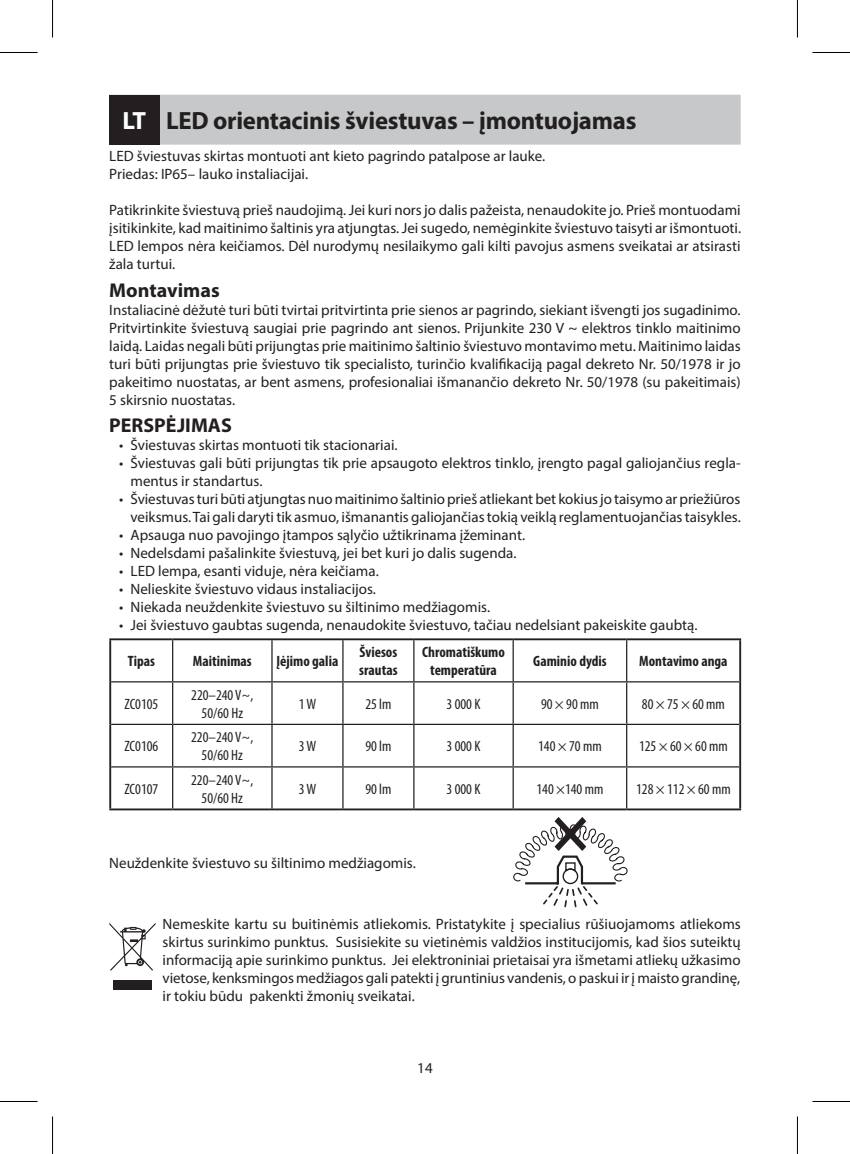
<style>
.page{position:relative;width:850px;height:1154px;background:#fff}
.page>*{position:absolute;margin:0;border:0;box-sizing:border-box;transform-origin:0 0}
.t1{font:700 25px "Myriad Pro";letter-spacing:-.01em;color:#231f20}
.t2{font:700 20px "Myriad Pro";color:#231f20}
.t3{font:15px/18px "Myriad Pro";color:#231f20;text-align:justify}
.t4{font:condensed 15px/18px "Myriad Pro";color:#231f20;text-align:center}
.t5{font:700 condensed 15px/18px "Myriad Pro";color:#231f20}
.s1{color:#fff}
</style>
<div class="page">
<div style="left:109px;top:95px;width:631px;height:50px;background:#c7c8ca"></div>
<div style="left:109px;top:95px;width:50px;height:50px;background:#231f20"></div>
<hr style="left:172px;top:640px;width:1px;height:41px;background:#231f20">
<hr style="left:271px;top:640px;width:1px;height:41px;background:#231f20">
<hr style="left:342px;top:640px;width:1px;height:41px;background:#231f20">
<hr style="left:413px;top:640px;width:1px;height:41px;background:#231f20">
<hr style="left:512px;top:640px;width:1px;height:41px;background:#231f20">
<hr style="left:625px;top:640px;width:2px;height:41px;background:#231f20">
<hr style="left:111px;top:681px;width:61px;height:1px;background:#231f20">
<hr style="left:172px;top:681px;width:100px;height:1px;background:#231f20">
<hr style="left:172px;top:682px;width:1px;height:42px;background:#231f20">
<hr style="left:272px;top:681px;width:71px;height:1px;background:#231f20">
<hr style="left:271px;top:682px;width:1px;height:42px;background:#231f20">
<hr style="left:343px;top:681px;width:70px;height:1px;background:#231f20">
<hr style="left:342px;top:682px;width:1px;height:42px;background:#231f20">
<hr style="left:413px;top:681px;width:100px;height:1px;background:#231f20">
<hr style="left:413px;top:682px;width:1px;height:42px;background:#231f20">
<hr style="left:513px;top:681px;width:113px;height:1px;background:#231f20">
<hr style="left:512px;top:682px;width:1px;height:42px;background:#231f20">
<hr style="left:626px;top:681px;width:112px;height:1px;background:#231f20">
<hr style="left:625px;top:682px;width:2px;height:42px;background:#231f20">
<hr style="left:111px;top:724px;width:61px;height:1px;background:#231f20">
<hr style="left:172px;top:724px;width:100px;height:1px;background:#231f20">
<hr style="left:172px;top:725px;width:1px;height:41px;background:#231f20">
<hr style="left:272px;top:724px;width:71px;height:1px;background:#231f20">
<hr style="left:271px;top:725px;width:1px;height:41px;background:#231f20">
<hr style="left:343px;top:724px;width:70px;height:1px;background:#231f20">
<hr style="left:342px;top:725px;width:1px;height:41px;background:#231f20">
<hr style="left:413px;top:724px;width:100px;height:1px;background:#231f20">
<hr style="left:413px;top:725px;width:1px;height:41px;background:#231f20">
<hr style="left:513px;top:724px;width:113px;height:1px;background:#231f20">
<hr style="left:512px;top:725px;width:1px;height:41px;background:#231f20">
<hr style="left:626px;top:724px;width:112px;height:1px;background:#231f20">
<hr style="left:625px;top:725px;width:2px;height:41px;background:#231f20">
<hr style="left:172px;top:767px;width:1px;height:41px;background:#231f20">
<hr style="left:271px;top:767px;width:1px;height:41px;background:#231f20">
<hr style="left:342px;top:767px;width:1px;height:41px;background:#231f20">
<hr style="left:413px;top:767px;width:1px;height:41px;background:#231f20">
<hr style="left:512px;top:767px;width:1px;height:41px;background:#231f20">
<hr style="left:625px;top:767px;width:2px;height:41px;background:#231f20">
<hr style="left:109px;top:638px;width:63px;height:2px;background:#231f20">
<hr style="left:109px;top:640px;width:2px;height:42px;background:#231f20">
<hr style="left:172px;top:638px;width:100px;height:2px;background:#231f20">
<hr style="left:272px;top:638px;width:71px;height:2px;background:#231f20">
<hr style="left:343px;top:638px;width:70px;height:2px;background:#231f20">
<hr style="left:413px;top:638px;width:100px;height:2px;background:#231f20">
<hr style="left:513px;top:638px;width:113px;height:2px;background:#231f20">
<hr style="left:626px;top:638px;width:114px;height:2px;background:#231f20">
<hr style="left:738px;top:640px;width:2px;height:42px;background:#231f20">
<hr style="left:111px;top:766px;width:61px;height:1px;background:#231f20">
<hr style="left:172px;top:766px;width:100px;height:1px;background:#231f20">
<hr style="left:272px;top:766px;width:71px;height:1px;background:#231f20">
<hr style="left:343px;top:766px;width:70px;height:1px;background:#231f20">
<hr style="left:413px;top:766px;width:100px;height:1px;background:#231f20">
<hr style="left:513px;top:766px;width:113px;height:1px;background:#231f20">
<hr style="left:626px;top:766px;width:112px;height:1px;background:#231f20">
<hr style="left:109px;top:682px;width:2px;height:42px;background:#231f20">
<hr style="left:738px;top:682px;width:2px;height:42px;background:#231f20">
<hr style="left:109px;top:724px;width:2px;height:43px;background:#231f20">
<hr style="left:738px;top:724px;width:2px;height:43px;background:#231f20">
<hr style="left:109px;top:767px;width:2px;height:41px;background:#231f20">
<hr style="left:738px;top:767px;width:2px;height:41px;background:#231f20">
<hr style="left:109px;top:808px;width:63px;height:2px;background:#231f20">
<hr style="left:172px;top:808px;width:100px;height:2px;background:#231f20">
<hr style="left:272px;top:808px;width:71px;height:2px;background:#231f20">
<hr style="left:343px;top:808px;width:70px;height:2px;background:#231f20">
<hr style="left:413px;top:808px;width:100px;height:2px;background:#231f20">
<hr style="left:626px;top:808px;width:114px;height:2px;background:#231f20">
<svg style="left:512px;top:806px;width:115px;height:102px"></svg>
<svg style="left:109px;top:923px;width:46px;height:48px"></svg>
<div style="left:113px;top:980px;width:38px;height:10px;background:#231f20"></div>
<hr style="left:0;top:52px;width:38px;height:1px;background:#000">
<hr style="left:812px;top:52px;width:37px;height:1px;background:#000">
<hr style="left:0;top:1101px;width:38px;height:1px;background:#000">
<hr style="left:812px;top:1101px;width:37px;height:1px;background:#000">
<hr style="left:52px;top:0;width:1px;height:38px;background:#000">
<hr style="left:52px;top:1116px;width:1px;height:38px;background:#000">
<hr style="left:796px;top:0;width:1px;height:38px;background:#000">
<hr style="left:796px;top:1116px;width:1px;height:38px;background:#000">
<h1 class="t1" style="left:122px;top:104px;width:515px"><span class="s1">LT</span> LED orientacinis šviestuvas – įmontuojamas</h1>
<p class="t3" style="left:109px;top:147px;width:437px">LED šviestuvas skirtas montuoti ant kieto pagrindo patalpose ar lauke.<br>Priedas: IP65– lauko instaliacijai.</p>
<p class="t3" style="left:109px;top:201px;width:633px">Patikrinkite šviestuvą prieš naudojimą. Jei kuri nors jo dalis pažeista, nenaudokite jo. Prieš montuodami įsitikinkite, kad maitinimo šaltinis yra atjungtas. Jei sugedo, nemėginkite šviestuvo taisyti ar išmontuoti.<br>LED lempos nėra keičiamos. Dėl nurodymų nesilaikymo gali kilti pavojus asmens sveikatai ar atsirasti žala turtui.</p>
<h2 class="t2" style="left:109px;top:277px;width:112px">Montavimas</h2>
<p class="t3" style="left:109px;top:300px;width:632px">Instaliacinė dėžutė turi būti tvirtai pritvirtinta prie sienos ar pagrindo, siekiant išvengti jos sugadinimo.<br>Pritvirtinkite šviestuvą saugiai prie pagrindo ant sienos. Prijunkite 230 V ~ elektros tinklo maitinimo laidą. Laidas negali būti prijungtas prie maitinimo šaltinio šviestuvo montavimo metu. Maitinimo laidas turi būti prijungtas prie šviestuvo tik specialisto, turinčio kvalifikaciją pagal dekreto Nr. 50/1978 ir jo pakeitimo nuostatas, ar bent asmens, profesionaliai išmanančio dekreto Nr. 50/1978 (su pakeitimais)<br>5 skirsnio nuostatas.</p>
<h2 class="t2" style="left:109px;top:413px;width:124px">PERSPĖJIMAS</h2>
<p class="t3" style="left:119px;top:436px;width:280px">• Šviestuvas skirtas montuoti tik stacionariai.</p>
<p class="t3" style="left:130px;top:454px;width:611px;text-indent:-11px">• Šviestuvas gali būti prijungtas tik prie apsaugoto elektros tinklo, įrengto pagal galiojančius regla&shy;mentus ir standartus.</p>
<p class="t3" style="left:119px;top:490px;width:622px;text-align:right">• Šviestuvas turi būti atjungtas nuo maitinimo šaltinio prieš atliekant bet kokius jo taisymo ar priežiūros veiksmus. Tai gali daryti tik asmuo, išmanantis galiojančias tokią veiklą reglamentuojančias taisykles.</p>
<p class="t3" style="left:119px;top:526px;width:407px">• Apsauga nuo pavojingo įtampos sąlyčio užtikrinama įžeminant.</p>
<p class="t3" style="left:119px;top:544px;width:398px">• Nedelsdami pašalinkite šviestuvą, jei bet kuri jo dalis sugenda.</p>
<p class="t3" style="left:119px;top:562px;width:261px">• LED lempa, esanti viduje, nėra keičiama.</p>
<p class="t3" style="left:119px;top:580px;width:258px">• Nelieskite šviestuvo vidaus instaliacijos.</p>
<p class="t3" style="left:119px;top:598px;width:372px">• Niekada neuždenkite šviestuvo su šiltinimo medžiagomis.</p>
<p class="t3" style="left:119px;top:616px;width:579px">• Jei šviestuvo gaubtas sugenda, nenaudokite šviestuvo, tačiau nedelsiant pakeiskite gaubtą.</p>
<p class="t5" style="left:128px;top:652px;width:29px">Tipas</p>
<p class="t5" style="left:193px;top:652px;width:60px">Maitinimas</p>
<p class="t5" style="left:276px;top:652px;width:63px">Įėjimo galia</p>
<p class="t5" style="left:359px;top:643px;width:40px">Šviesos srautas</p>
<p class="t5" style="left:422px;top:643px;width:84px;text-align:center">Chromatiškumo temperatūra</p>
<p class="t5" style="left:533px;top:652px;width:75px">Gaminio dydis</p>
<p class="t5" style="left:639px;top:652px;width:90px">Montavimo anga</p>
<p class="t4" style="left:124px;top:695px;width:35px">ZC0105</p>
<p class="t4" style="left:191px;top:686px;width:64px">220–240 V~,<br>50/60 Hz</p>
<p class="t4" style="left:298px;top:695px;width:19px">1 W</p>
<p class="t4" style="left:365px;top:695px;width:28px">25 lm</p>
<p class="t4" style="left:446px;top:695px;width:35px">3 000 K</p>
<p class="t4" style="left:540px;top:695px;width:59px">90 × 90 mm</p>
<p class="t4" style="left:641px;top:695px;width:84px">80 × 75 × 60 mm</p>
<p class="t4" style="left:124px;top:737px;width:35px">ZC0106</p>
<p class="t4" style="left:191px;top:728px;width:64px">220–240 V~,<br>50/60 Hz</p>
<p class="t4" style="left:298px;top:737px;width:19px">3 W</p>
<p class="t4" style="left:365px;top:737px;width:28px">90 lm</p>
<p class="t4" style="left:446px;top:737px;width:35px">3 000 K</p>
<p class="t4" style="left:538px;top:737px;width:65px">140 × 70 mm</p>
<p class="t4" style="left:638px;top:737px;width:90px">125 × 60 × 60 mm</p>
<p class="t4" style="left:124px;top:780px;width:35px">ZC0107</p>
<p class="t4" style="left:191px;top:771px;width:64px">220–240 V~,<br>50/60 Hz</p>
<p class="t4" style="left:298px;top:780px;width:19px">3 W</p>
<p class="t4" style="left:365px;top:780px;width:28px">90 lm</p>
<p class="t4" style="left:446px;top:780px;width:35px">3 000 K</p>
<p class="t4" style="left:536px;top:780px;width:68px">140 ×140 mm</p>
<p class="t4" style="left:635px;top:780px;width:96px">128 × 112 × 60 mm</p>
<p class="t3" style="left:109px;top:853px;width:308px">Neuždenkite šviestuvo su šiltinimo medžiagomis.</p>
<p class="t3" style="left:162px;top:914px;width:579px">Nemeskite kartu su buitinėmis atliekomis. Pristatykite į specialius rūšiuojamoms atliekoms skirtus surinkimo punktus. Susisiekite su vietinėmis valdžios institucijomis, kad šios suteiktų informaciją apie surinkimo punktus. Jei elektroniniai prietaisai yra išmetami atliekų užkasimo vietose, kenksmingos medžiagos gali patekti į gruntinius vandenis, o paskui ir į maisto grandinę, ir tokiu būdu pakenkti žmonių sveikatai.</p>
<p class="t3" style="left:417px;top:1059px;width:17px">14</p>
</div>
